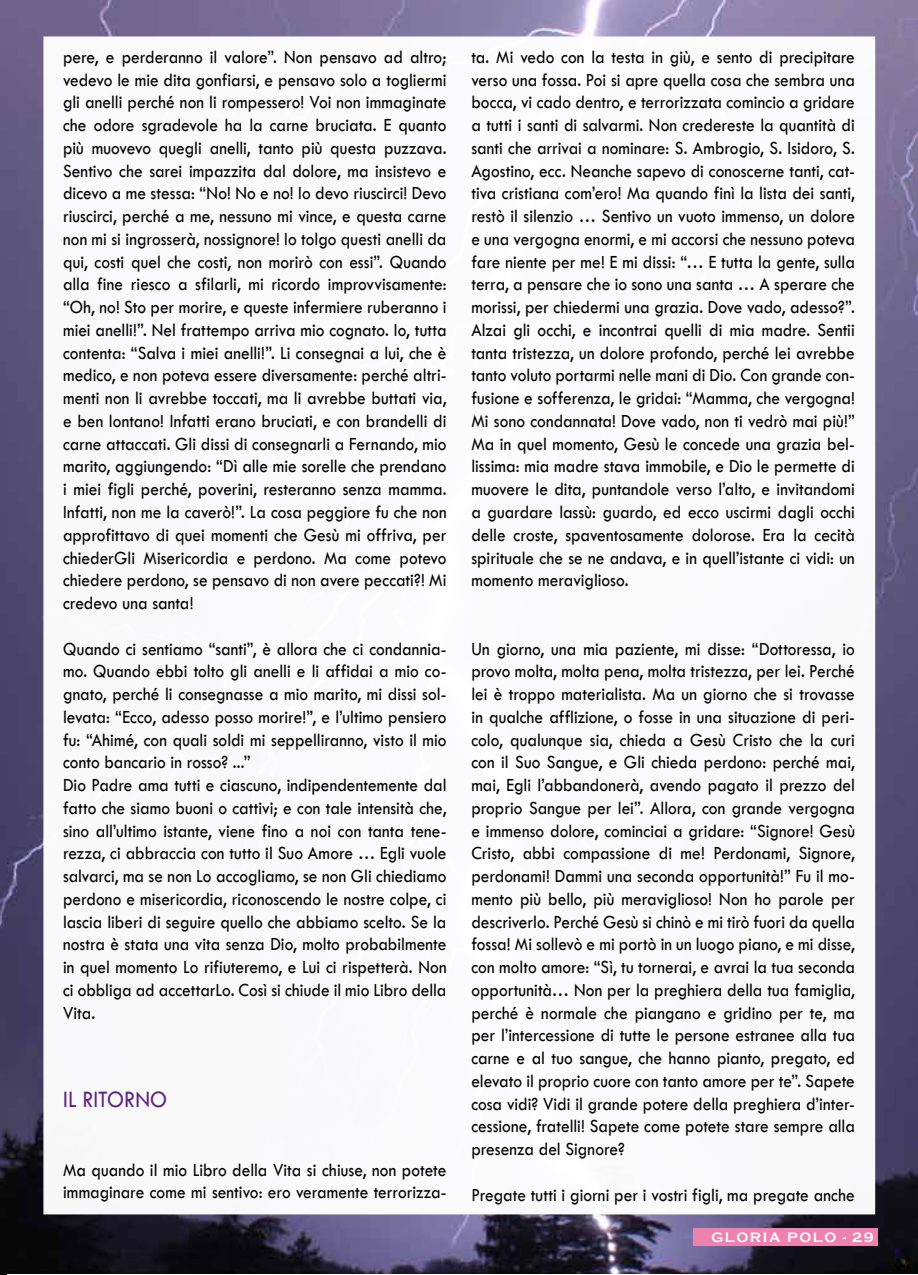
<style>
.page{position:relative;width:918px;height:1275px;background:#fff}
.page>*{position:absolute;margin:0;border:0;box-sizing:border-box;transform-origin:0 0}
.t1{font:24.5px "Tw Cen";color:#5e2281;scale:.9 1}
.t2{font:19.25px/22.8px "Tw Cen";color:#000;text-align:justify;scale:.9 1}
.t3{font:700 14px "Copperplate Gothic";letter-spacing:.115em;color:#fff}
</style>
<div class="page">
<img style="left:0;top:0;width:918px;height:1273px">
<div style="left:43px;top:36px;width:832px;height:1178px;background:#fff;border:2px solid #fff"></div>
<div style="left:693px;top:1229px;width:184px;height:17px;background:#ed82af"></div>
<p class="t2" style="left:63px;top:45px;width:428px">pere, e perderanno il valore”. Non pensavo ad altro; vedevo le mie dita gonfiarsi, e pensavo solo a togliermi gli anelli perché non li rompessero! Voi non immaginate che odore sgradevole ha la carne bruciata. E quanto più muovevo quegli anelli, tanto più questa puzzava.<br>Sentivo che sarei impazzita dal dolore, ma insistevo e dicevo a me stessa: “No! No e no! Io devo riuscirci! Devo riuscirci, perché a me, nessuno mi vince, e questa carne non mi si ingrosserà, nossignore! Io tolgo questi anelli da qui, costi quel che costi, non morirò con essi”. Quando alla fine riesco a sfilarli, mi ricordo improvvisamente: “Oh, no! Sto per morire, e queste infermiere ruberanno i miei anelli!”. Nel frattempo arriva mio cognato. Io, tutta contenta: “Salva i miei anelli!”. Li consegnai a lui, che è medico, e non poteva essere diversamente: perché altri&shy;menti non li avrebbe toccati, ma li avrebbe buttati via, e ben lontano! Infatti erano bruciati, e con brandelli di carne attaccati. Gli dissi di consegnarli a Fernando, mio marito, aggiungendo: “Dì alle mie sorelle che prendano i miei figli perché, poverini, resteranno senza mamma.<br>Infatti, non me la caverò!”. La cosa peggiore fu che non approfittavo di quei momenti che Gesù mi offriva, per chiederGli Misericordia e perdono. Ma come potevo chiedere perdono, se pensavo di non avere peccati?! Mi credevo una santa!</p>
<p class="t2" style="left:63px;top:637px;width:428px;text-align:left">Quando ci sentiamo “santi”, è allora che ci condannia&shy;mo. Quando ebbi tolto gli anelli e li affidai a mio co&shy;gnato, perché li consegnasse a mio marito, mi dissi sol&shy;levata: “Ecco, adesso posso morire!”, e l’ultimo pensiero fu: “Ahimé, con quali soldi mi seppelliranno, visto il mio conto bancario in rosso? ...”<br>Dio Padre ama tutti e ciascuno, indipendentemente dal fatto che siamo buoni o cattivi; e con tale intensità che, sino all’ultimo istante, viene fino a noi con tanta tene&shy;rezza, ci abbraccia con tutto il Suo Amore … Egli vuole salvarci, ma se non Lo accogliamo, se non Gli chiediamo perdono e misericordia, riconoscendo le nostre colpe, ci lascia liberi di seguire quello che abbiamo scelto. Se la nostra è stata una vita senza Dio, molto probabilmente in quel momento Lo rifiuteremo, e Lui ci rispetterà. Non ci obbliga ad accettarLo. Così si chiude il mio Libro della Vita.</p>
<p class="t1" style="left:63px;top:1085px;width:117px">IL RITORNO</p>
<p class="t2" style="left:63px;top:1158px;width:428px">Ma quando il mio Libro della Vita si chiuse, non potete immaginare come mi sentivo: ero veramente terrorizza-</p>
<p class="t2" style="left:471px;top:45px;width:428px">ta. Mi vedo con la testa in giù, e sento di precipitare verso una fossa. Poi si apre quella cosa che sembra una bocca, vi cado dentro, e terrorizzata comincio a gridare a tutti i santi di salvarmi. Non credereste la quantità di santi che arrivai a nominare: S. Ambrogio, S. Isidoro, S.<br>Agostino, ecc. Neanche sapevo di conoscerne tanti, cat&shy;tiva cristiana com’ero! Ma quando finì la lista dei santi, restò il silenzio … Sentivo un vuoto immenso, un dolore e una vergogna enormi, e mi accorsi che nessuno poteva fare niente per me! E mi dissi: “… E tutta la gente, sulla terra, a pensare che io sono una santa … A sperare che morissi, per chiedermi una grazia. Dove vado, adesso?”.<br>Alzai gli occhi, e incontrai quelli di mia madre. Sentii tanta tristezza, un dolore profondo, perché lei avrebbe tanto voluto portarmi nelle mani di Dio. Con grande con&shy;fusione e sofferenza, le gridai: “Mamma, che vergogna!<br>Mi sono condannata! Dove vado, non ti vedrò mai più!” Ma in quel momento, Gesù le concede una grazia bel&shy;lissima: mia madre stava immobile, e Dio le permette di muovere le dita, puntandole verso l’alto, e invitandomi a guardare lassù: guardo, ed ecco uscirmi dagli occhi delle croste, spaventosamente dolorose. Era la cecità spirituale che se ne andava, e in quell’istante ci vidi: un momento meraviglioso.</p>
<p class="t2" style="left:471px;top:637px;width:428px">Un giorno, una mia paziente, mi disse: “Dottoressa, io provo molta, molta pena, molta tristezza, per lei. Perché lei è troppo materialista. Ma un giorno che si trovasse in qualche afflizione, o fosse in una situazione di peri&shy;colo, qualunque sia, chieda a Gesù Cristo che la curi con il Suo Sangue, e Gli chieda perdono: perché mai, mai, Egli l’abbandonerà, avendo pagato il prezzo del proprio Sangue per lei”. Allora, con grande vergogna e immenso dolore, cominciai a gridare: “Signore! Gesù Cristo, abbi compassione di me! Perdonami, Signore, perdonami! Dammi una seconda opportunità!” Fu il mo&shy;mento più bello, più meraviglioso! Non ho parole per descriverlo. Perché Gesù si chinò e mi tirò fuori da quella fossa! Mi sollevò e mi portò in un luogo piano, e mi disse, con molto amore: “Sì, tu tornerai, e avrai la tua seconda opportunità… Non per la preghiera della tua famiglia, perché è normale che piangano e gridino per te, ma per l’intercessione di tutte le persone estranee alla tua carne e al tuo sangue, che hanno pianto, pregato, ed elevato il proprio cuore con tanto amore per te”. Sapete cosa vidi? Vidi il grande potere della preghiera d’inter&shy;cessione, fratelli! Sapete come potete stare sempre alla presenza del Signore?</p>
<p class="t2" style="left:471px;top:1183px;width:427px">Pregate tutti i giorni per i vostri figli, ma pregate anche</p>
<p class="t3" style="left:711px;top:1229px;width:164px">GLORIA POLO - 29</p>
</div>
